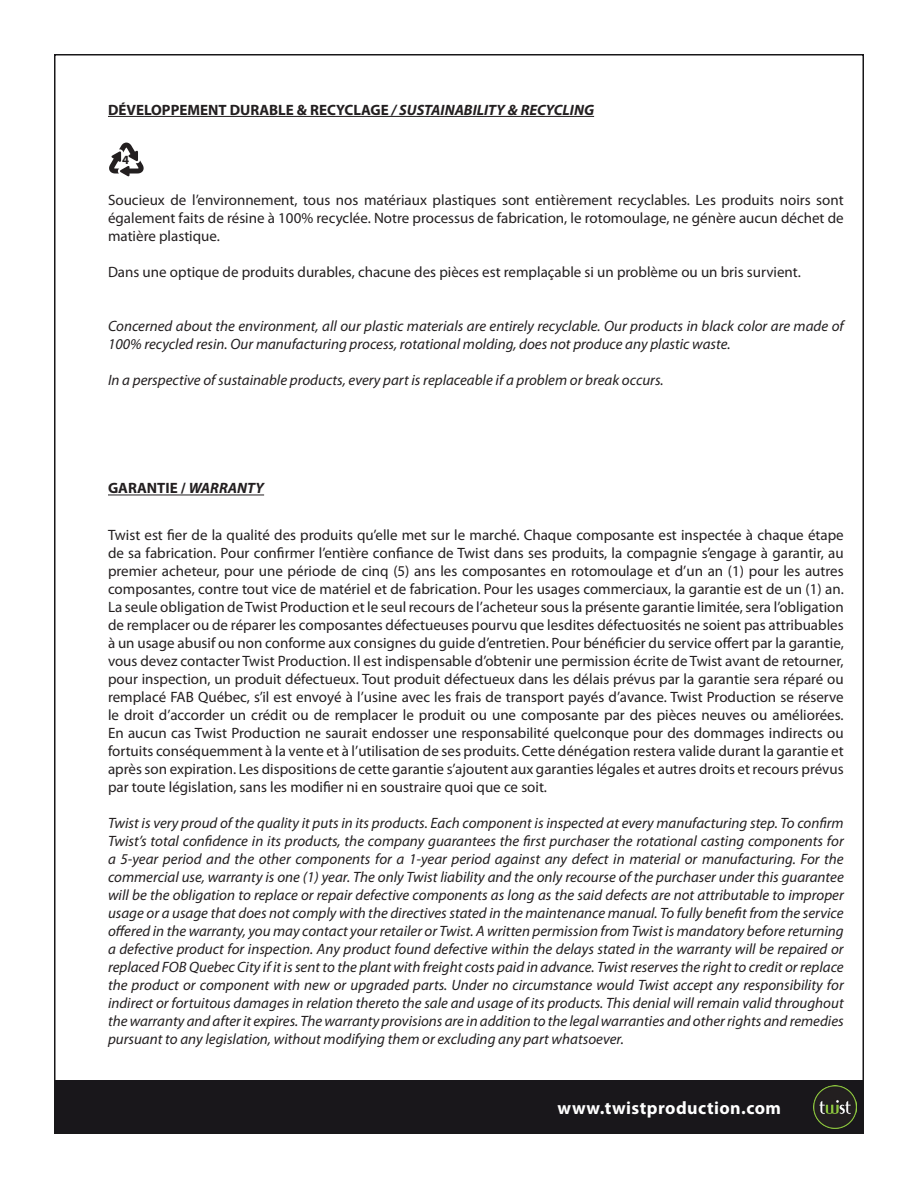
<style>
.page{position:relative;width:918px;height:1188px;background:#fff}
.page>*{position:absolute;margin:0;border:0;box-sizing:border-box;transform-origin:0 0}
.t1{font:700 18px "Myriad Pro";letter-spacing:.025em;color:#fff}
.t2{font:15px/18px "Myriad Pro";color:#231f20;text-align:justify}
.t3{font:italic 15px/18px "Myriad Pro";color:#231f20}
.t4{font:700 15px "Myriad Pro";color:#231f20}
.t5{font:700 12.6px "Myriad Pro";color:#231f20}
.s1{font-style:italic}
</style>
<div class="page">
<div style="left:54px;top:1080px;width:810px;height:54px;background:#19171b"></div>
<img style="left:814px;top:1085px;width:43px;height:44px">
<hr style="left:108px;top:116px;width:486px;height:1px;background:#231f20">
<svg style="left:109px;top:143px;width:35px;height:33px"></svg>
<hr style="left:108px;top:495px;width:156px;height:1px;background:#231f20">
<p class="t4" style="left:108px;top:101px;width:488px">DÉVELOPPEMENT DURABLE &amp; RECYCLAGE <span class="s1">/ SUSTAINABILITY &amp; RECYCLING</span></p>
<p class="t5" style="left:122px;top:153px;width:8px">4</p>
<p class="t2" style="left:108px;top:191px;width:737px">Soucieux de l’environnement, tous nos matériaux plastiques sont entièrement recyclables. Les produits noirs sont également faits de résine à 100% recyclée. Notre processus de fabrication, le rotomoulage, ne génère aucun déchet de matière plastique.</p>
<p class="t2" style="left:108px;top:263px;width:694px">Dans une optique de produits durables, chacune des pièces est remplaçable si un problème ou un bris survient.</p>
<p class="t3" style="left:108px;top:317px;width:737px">Concerned about the environment, all our plastic materials are entirely recyclable. Our products in black color are made of<br>100% recycled resin. Our manufacturing process, rotational molding, does not produce any plastic waste.</p>
<p class="t3" style="left:108px;top:371px;width:557px">In a perspective of sustainable products, every part is replaceable if a problem or break occurs.</p>
<p class="t4" style="left:108px;top:480px;width:158px">GARANTIE / <span class="s1">WARRANTY</span></p>
<p class="t2" style="left:108px;top:526px;width:737px">Twist est fier de la qualité des produits qu’elle met sur le marché. Chaque composante est inspectée à chaque étape de sa fabrication. Pour confirmer l’entière confiance de Twist dans ses produits, la compagnie s’engage à garantir, au premier acheteur, pour une période de cinq (5) ans les composantes en rotomoulage et d’un an (1) pour les autres composantes, contre tout vice de matériel et de fabrication. Pour les usages commerciaux, la garantie est de un (1) an.<br>La seule obligation de Twist Production et le seul recours de l’acheteur sous la présente garantie limitée, sera l’obligation de remplacer ou de réparer les composantes défectueuses pourvu que lesdites défectuosités ne soient pas attribuables à un usage abusif ou non conforme aux consignes du guide d’entretien. Pour bénéficier du service offert par la garantie, vous devez contacter Twist Production. Il est indispensable d’obtenir une permission écrite de Twist avant de retourner, pour inspection, un produit défectueux. Tout produit défectueux dans les délais prévus par la garantie sera réparé ou remplacé FAB Québec, s’il est envoyé à l’usine avec les frais de transport payés d’avance. Twist Production se réserve le droit d’accorder un crédit ou de remplacer le produit ou une composante par des pièces neuves ou améliorées.<br>En aucun cas Twist Production ne saurait endosser une responsabilité quelconque pour des dommages indirects ou fortuits conséquemment à la vente et à l’utilisation de ses produits. Cette dénégation restera valide durant la garantie et après son expiration. Les dispositions de cette garantie s’ajoutent aux garanties légales et autres droits et recours prévus par toute législation, sans les modifier ni en soustraire quoi que ce soit.</p>
<p class="t3" style="left:108px;top:814px;width:737px;text-align:justify">Twist is very proud of the quality it puts in its products. Each component is inspected at every manufacturing step. To confirm Twist’s total confidence in its products, the company guarantees the first purchaser the rotational casting components for a 5-year period and the other components for a 1-year period against any defect in material or manufacturing. For the commercial use, warranty is one (1) year. The only Twist liability and the only recourse of the purchaser under this guarantee will be the obligation to replace or repair defective components as long as the said defects are not attributable to improper usage or a usage that does not comply with the directives stated in the maintenance manual. To fully benefit from the service offered in the warranty, you may contact your retailer or Twist. A written permission from Twist is mandatory before returning a defective product for inspection. Any product found defective within the delays stated in the warranty will be repaired or replaced FOB Quebec City if it is sent to the plant with freight costs paid in advance. Twist reserves the right to credit or replace the product or component with new or upgraded parts. Under no circumstance would Twist accept any responsibility for indirect or fortuitous damages in relation thereto the sale and usage of its products. This denial will remain valid throughout the warranty and after it expires. The warranty provisions are in addition to the legal warranties and other rights and remedies pursuant to any legislation, without modifying them or excluding any part whatsoever.</p>
<p class="t1" style="left:558px;top:1098px;width:225px">www.twistproduction.com</p>
</div>
